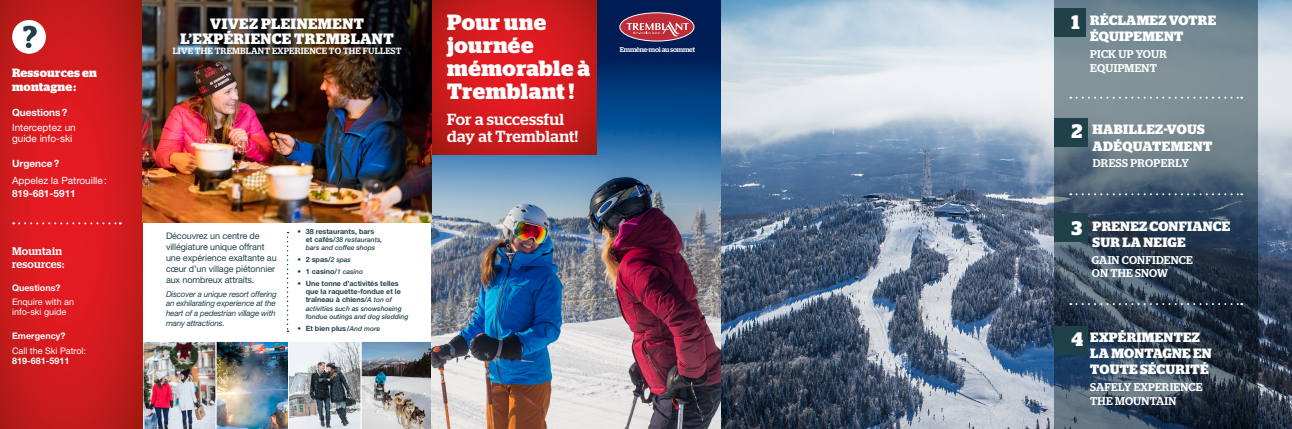
<style>
.page{position:relative;width:1292px;height:429px;background:#fff}
.page>*{position:absolute;margin:0;border:0;box-sizing:border-box;transform-origin:0 0}
.t1{font:700 22px/23px "Stag";letter-spacing:.02em;color:#fff}
.t2{font:500 16px/17px "Stag";letter-spacing:.015em;color:#fff}
.t3{font:700 15px/15px "Stag";letter-spacing:.03em;color:#fff;text-align:center}
.t4{font:700 13.5px/16.2px "Stag";letter-spacing:.02em;color:#fff}
.t5{font:700 13.5px/16.2px "Stag";letter-spacing:.04em;color:#fff}
.t6{font:700 12px/14px "Stag";letter-spacing:.015em;color:#fff}
.t7{font:500 11.2px/13.5px "Stag";letter-spacing:.02em;color:#fff}
.t8{font:500 11px/13px "Stag";letter-spacing:.02em;color:#fff}
.t9{font:10px/11px "Helvetica Neue LT Std";color:#fff}
.t10{font:700 10px "Helvetica Neue LT Std";color:#fff}
.t11{font:9px/10.8px "Helvetica Neue LT Std";letter-spacing:-.01em;color:#21414a}
.t12{font:9px/10px "Helvetica Neue LT Std";color:#fff}
.t13{font:500 9px "Stag";letter-spacing:.02em;color:#fff}
.t14{font:700 9px "Helvetica Neue LT Std";color:#fff}
.t15{font:italic 8.1px/9.9px "Helvetica Neue LT Std";letter-spacing:-.025em;color:#21414a}
.t16{font:700 7.2px/8.1px "Helvetica Neue LT Std";color:#21414a}
.t17{font:500 7px "Stag";letter-spacing:-.03em;color:#fff}
.t18{font:italic 500 6.8px/8.1px "Helvetica Neue LT Std";color:#21414a}
.s1{font-weight:700}
.s2{font-weight:700;font-style:normal;font-size:7.2px}
.s3{font-weight:500;font-style:italic;font-size:6.8px}
.s4{font-size:19.5px}
</style>
<div class="page">
<img style="left:431px;top:0;width:861px;height:429px">
<svg style="left:1054px;top:0;width:203px;height:429px;background:#4c5e6d"></svg>
<svg style="left:1070px;top:97px;width:172px;height:2px"></svg>
<svg style="left:1070px;top:193px;width:172px;height:2px"></svg>
<svg style="left:1070px;top:303px;width:172px;height:2px"></svg>
<div style="left:1054px;top:8px;width:32px;height:29px;background:#21414a"></div>
<div style="left:1054px;top:118px;width:33px;height:28px;background:#21414a"></div>
<div style="left:1054px;top:213px;width:33px;height:29px;background:#21414a"></div>
<div style="left:1054px;top:325px;width:33px;height:29px;background:#21414a"></div>
<img style="left:143px;top:341px;width:289px;height:88px">
<svg style="left:0;top:0;width:143px;height:429px;background:#d01a1d"></svg>
<svg style="left:431px;top:0;width:165px;height:154px;background:#cc1a1d"></svg>
<svg style="left:619px;top:12px;width:75px;height:29px"></svg>
<svg style="left:626px;top:21px;width:63px;height:17px"></svg>
<div style="left:12px;top:20px;width:34px;height:34px;background:#fff;border-radius:50%"></div>
<svg style="left:13px;top:222px;width:108px;height:2px"></svg>
<svg style="left:23px;top:26px;width:14px;height:22px"></svg>
<svg style="left:287px;top:232px;width:1px;height:100px"></svg>
<img style="left:142px;top:0;width:289px;height:222px">
<p class="t6" style="left:12px;top:66px;width:86px">Ressources en montagne :</p>
<p class="t10" style="left:12px;top:106px;width:57px">Questions?</p>
<p class="t9" style="left:12px;top:122px;width:65px">Interceptez un guide info-ski</p>
<p class="t10" style="left:12px;top:157px;width:49px">Urgence?</p>
<p class="t9" style="left:12px;top:174px;width:96px;line-height:13px">Appelez la Patrouille:<br><span class="s1">819-681-5911</span></p>
<p class="t8" style="left:12px;top:245px;width:54px">Mountain resources:</p>
<p class="t14" style="left:12px;top:282px;width:50px">Questions?</p>
<p class="t12" style="left:12px;top:297px;width:64px">Enquire with an info-ski guide</p>
<p class="t14" style="left:12px;top:330px;width:55px">Emergency?</p>
<p class="t12" style="left:12px;top:345px;width:76px">Call the Ski Patrol:<br><span class="s1">819-681-5911</span></p>
<p class="t3" style="left:180px;top:16px;width:214px">VIVEZ PLEINEMENT<br>L’EXPÉRIENCE TREMBLANT</p>
<p class="t13" style="left:173px;top:45px;width:230px">LIVE THE TREMBLANT EXPERIENCE TO THE FULLEST</p>
<p class="t11" style="left:166px;top:230px;width:112px">Découvrez un centre de villégiature unique offrant une expérience exaltante au cœur d’un village piétonnier aux nombreux attraits.</p>
<p class="t15" style="left:166px;top:288px;width:112px">Discover a unique resort offering an exhilarating experience at the heart of a pedestrian village with many attractions.</p>
<p class="t16" style="left:298px;top:226px;width:78px">• 38 restaurants, bars</p>
<p class="t18" style="left:306px;top:235px;width:78px"><span class="s2">et cafés/</span>38 restaurants, bars and coffee shops</p>
<p class="t16" style="left:298px;top:255px;width:55px">• 2 spas/<span class="s3">2 spas</span></p>
<p class="t16" style="left:298px;top:267px;width:67px">• 1 casino/<span class="s3">1 casino</span></p>
<p class="t16" style="left:306px;top:279px;width:97px;text-indent:-8px">• Une tonne d’activités telles que la raquette-fondue et le traîneau à chiens/<span class="s3">A ton of</span></p>
<p class="t18" style="left:306px;top:304px;width:104px">activities such as snowshoeing fondue outings and dog sledding</p>
<p class="t16" style="left:298px;top:324px;width:84px">• Et bien plus/<span class="s3">And more</span></p>
<p class="t1" style="left:447px;top:10px;width:144px">Pour une journée mémorable à<br>Tremblant !</p>
<p class="t2" style="left:447px;top:110px;width:132px">For a successful day at Tremblant!</p>
<p class="t17" style="left:620px;top:47px;width:77px">Emmène-moi au sommet</p>
<p class="t4" style="left:1090px;top:12px;width:127px;text-indent:-19px"><span class="s4">1</span> RÉCLAMEZ VOTRE<br>ÉQUIPEMENT</p>
<p class="t7" style="left:1090px;top:47px;width:78px">PICK UP YOUR<br>EQUIPMENT</p>
<p class="t5" style="left:1092px;top:121px;width:121px;text-indent:-21px"><span class="s4">2</span> HABILLEZ-VOUS<br>ADÉQUATEMENT</p>
<p class="t7" style="left:1092px;top:156px;width:98px">DRESS PROPERLY</p>
<p class="t4" style="left:1092px;top:218px;width:139px;text-indent:-21px"><span class="s4">3</span> PRENEZ CONFIANCE<br>SUR LA NEIGE</p>
<p class="t7" style="left:1092px;top:253px;width:102px">GAIN CONFIDENCE<br>ON THE SNOW</p>
<p class="t4" style="left:1090px;top:329px;width:123px;text-indent:-19px"><span class="s4">4</span> EXPÉRIMENTEZ<br>LA MONTAGNE EN<br>TOUTE SÉCURITÉ</p>
<p class="t7" style="left:1090px;top:380px;width:114px">SAFELY EXPERIENCE<br>THE MOUNTAIN</p>
</div>
